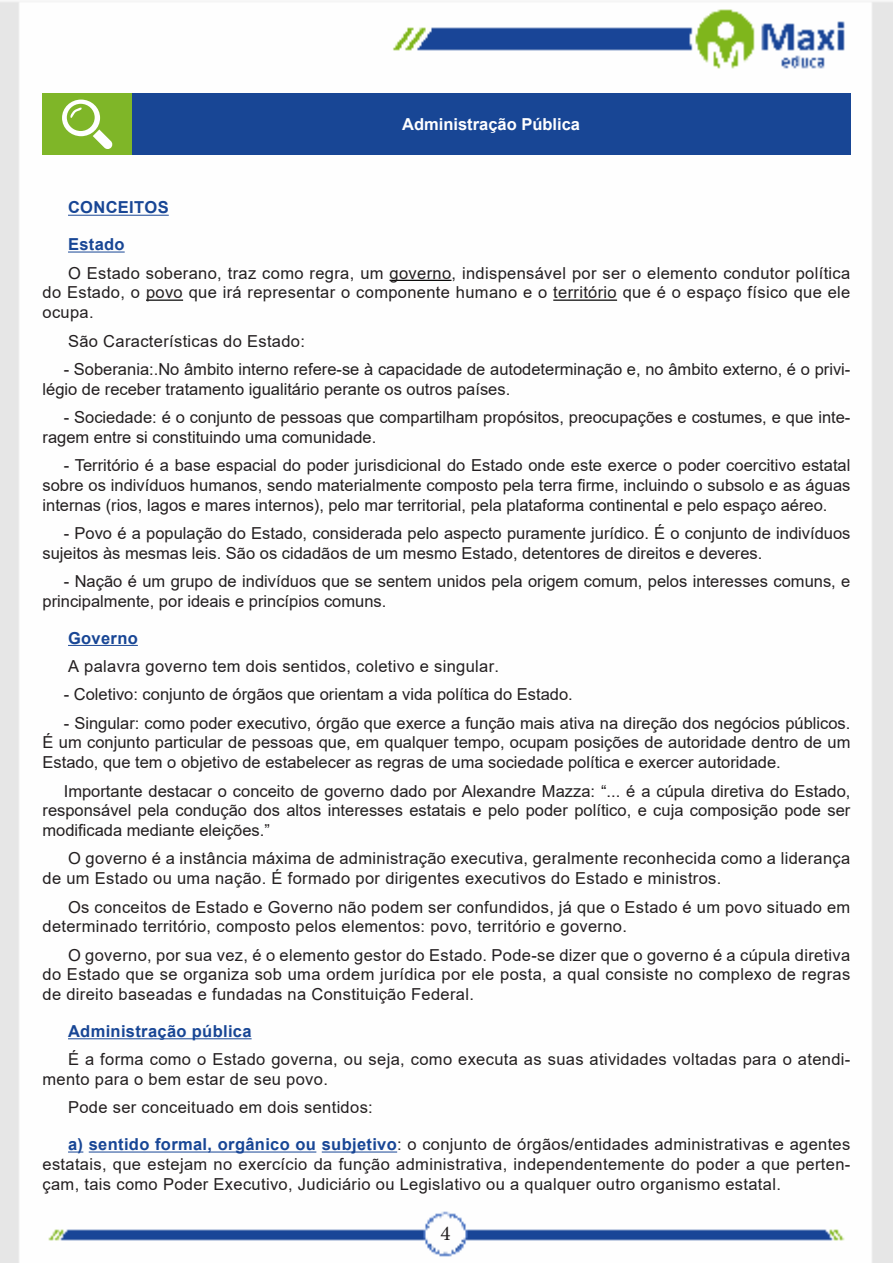
<style>
.page{position:relative;width:893px;height:1263px;background:#fff}
.page>*{position:absolute;margin:0;border:0;box-sizing:border-box;transform-origin:0 0}
.t1{font:21px "Minion Pro";color:#231f20}
.Texto{font:16.5px/19.8px "Arial";color:#231f20;text-align:justify}
.Texto-2{font:16.5px/19.8px "Arial";letter-spacing:.02em;color:#231f20}
.t2{font:700 16.5px "Arial";letter-spacing:.02em;color:#184695}
.Titulo_de_Caixa{font:700 16.5px "Arial";color:#fff}
.s1{font-weight:700;color:#184695}
</style>
<div class="page">
<img style="left:0;top:1px;width:893px;height:1262px">
<hr style="left:68px;top:215px;width:101px;height:1px;background:#184695">
<hr style="left:68px;top:252px;width:57px;height:1px;background:#184695">
<hr style="left:390px;top:280px;width:61px;height:1px;background:#000">
<hr style="left:146px;top:300px;width:37px;height:1px;background:#000">
<hr style="left:553px;top:300px;width:64px;height:1px;background:#000">
<hr style="left:68px;top:645px;width:70px;height:1px;background:#184695">
<hr style="left:68px;top:1038px;width:184px;height:1px;background:#184695">
<svg style="left:68px;top:1152px;width:15px;height:1px"></svg>
<hr style="left:89px;top:1152px;width:227px;height:1px;background:#184695">
<hr style="left:322px;top:1152px;width:75px;height:1px;background:#184695">
<div style="left:43px;top:94px;width:89px;height:61px;background:#7fb628"></div>
<div style="left:132px;top:94px;width:718px;height:61px;background:#184695"></div>
<svg style="left:62px;top:100px;width:51px;height:49px"></svg>
<p class="Titulo_de_Caixa" style="left:402px;top:113px;width:179px">Administração Pública</p>
<p class="t2" style="left:68px;top:196px;width:102px">CONCEITOS</p>
<p class="t2" style="left:68px;top:233px;width:58px">Estado</p>
<p class="Texto" style="left:43px;top:263px;width:809px;text-indent:26px">O Estado soberano, traz como regra, um governo, indispensável por ser o elemento condutor política do Estado, o povo que irá representar o componente humano e o território que é o espaço físico que ele ocupa.</p>
<p class="Texto-2" style="left:68px;top:331px;width:239px">São Características do Estado:</p>
<p class="Texto" style="left:43px;top:359px;width:809px;text-indent:21px">- Soberania:.No âmbito interno refere-se à capacidade de autodeterminação e, no âmbito externo, é o privi&shy;légio de receber tratamento igualitário perante os outros países.</p>
<p class="Texto" style="left:43px;top:407px;width:809px;text-indent:21px">- Sociedade: é o conjunto de pessoas que compartilham propósitos, preocupações e costumes, e que inte&shy;ragem entre si constituindo uma comunidade.</p>
<p class="Texto" style="left:43px;top:455px;width:809px;text-indent:21px">- Território é a base espacial do poder jurisdicional do Estado onde este exerce o poder coercitivo estatal sobre os indivíduos humanos, sendo materialmente composto pela terra firme, incluindo o subsolo e as águas internas (rios, lagos e mares internos), pelo mar territorial, pela plataforma continental e pelo espaço aéreo.</p>
<p class="Texto" style="left:43px;top:523px;width:809px;text-indent:21px">- Povo é a população do Estado, considerada pelo aspecto puramente jurídico. É o conjunto de indivíduos sujeitos às mesmas leis. São os cidadãos de um mesmo Estado, detentores de direitos e deveres.</p>
<p class="Texto" style="left:43px;top:571px;width:809px;text-indent:21px">- Nação é um grupo de indivíduos que se sentem unidos pela origem comum, pelos interesses comuns, e principalmente, por ideais e princípios comuns.</p>
<p class="t2" style="left:68px;top:626px;width:71px">Governo</p>
<p class="Texto-2" style="left:68px;top:656px;width:433px">A palavra governo tem dois sentidos, coletivo e singular.</p>
<p class="Texto" style="left:64px;top:684px;width:511px">- Coletivo: conjunto de órgãos que orientam a vida política do Estado.</p>
<p class="Texto" style="left:43px;top:713px;width:809px;text-indent:21px">- Singular: como poder executivo, órgão que exerce a função mais ativa na direção dos negócios públicos.<br>É um conjunto particular de pessoas que, em qualquer tempo, ocupam posições de autoridade dentro de um Estado, que tem o objetivo de estabelecer as regras de uma sociedade política e exercer autoridade.</p>
<p class="Texto" style="left:43px;top:781px;width:809px;text-indent:21px">Importante destacar o conceito de governo dado por Alexandre Mazza: “... é a cúpula diretiva do Estado, responsável pela condução dos altos interesses estatais e pelo poder político, e cuja composição pode ser modificada mediante eleições.”</p>
<p class="Texto-2" style="left:43px;top:849px;width:809px;text-indent:26px">O governo é a instância máxima de administração executiva, geralmente reconhecida como a liderança de um Estado ou uma nação. É formado por dirigentes executivos do Estado e ministros.</p>
<p class="Texto-2" style="left:43px;top:897px;width:809px;text-indent:26px">Os conceitos de Estado e Governo não podem ser confundidos, já que o Estado é um povo situado em determinado território, composto pelos elementos: povo, território e governo.</p>
<p class="Texto" style="left:43px;top:945px;width:809px;text-indent:26px">O governo, por sua vez, é o elemento gestor do Estado. Pode-se dizer que o governo é a cúpula diretiva do Estado que se organiza sob uma ordem jurídica por ele posta, a qual consiste no complexo de regras de direito baseadas e fundadas na Constituição Federal.</p>
<p class="t2" style="left:68px;top:1020px;width:185px">Administração pública</p>
<p class="Texto-2" style="left:43px;top:1049px;width:809px;text-indent:26px">É a forma como o Estado governa, ou seja, como executa as suas atividades voltadas para o atendi&shy;mento para o bem estar de seu povo.</p>
<p class="Texto-2" style="left:68px;top:1098px;width:306px">Pode ser conceituado em dois sentidos:</p>
<p class="Texto" style="left:43px;top:1134px;width:809px;text-indent:26px"><span class="s1">a) sentido formal, orgânico ou subjetivo</span>: o conjunto de órgãos/entidades administrativas e agentes estatais, que estejam no exercício da função administrativa, independentemente do poder a que perten&shy;çam, tais como Poder Executivo, Judiciário ou Legislativo ou a qualquer outro organismo estatal.</p>
<p class="t1" style="left:440px;top:1219px;width:12px">4</p>
</div>
